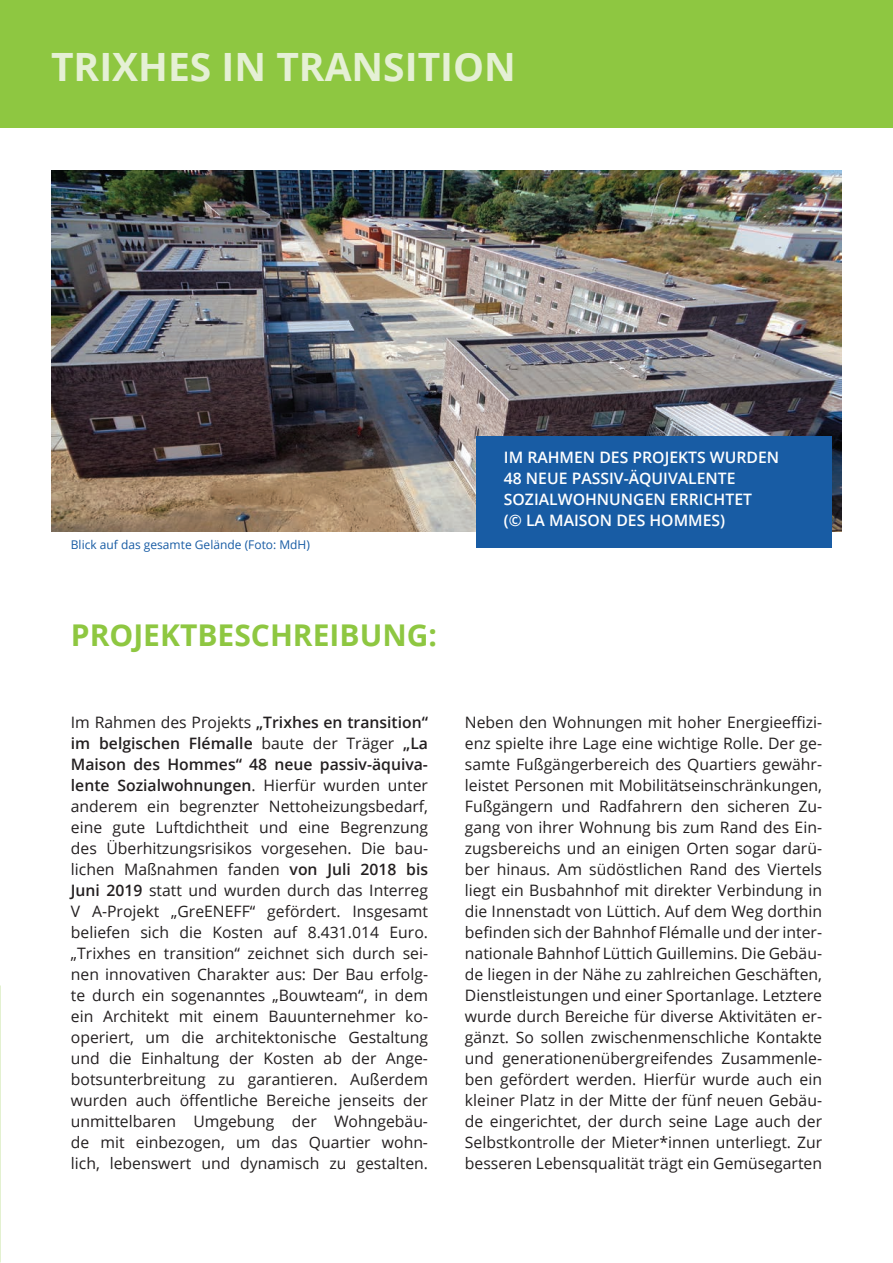
<style>
.page{position:relative;width:893px;height:1263px;background:#fff}
.page>*{position:absolute;margin:0;border:0;box-sizing:border-box;transform-origin:0 0}
.t1{font:700 39px "Open Sans";color:#e5f0d5}
.t2{font:700 30px "Open Sans";color:#8ec741}
.t3{font:15.75px/21px "Open Sans";color:#231f20;text-align:justify}
.t4{font:600 15.75px/21px "Open Sans";color:#fff}
.t5{font:12px "Open Sans";color:#185ca4}
.s1{font-weight:600}
</style>
<div class="page">
<div style="left:0;top:0;width:893px;height:128px;background:#8ec741"></div>
<img style="left:51px;top:171px;width:791px;height:360px">
<div style="left:476px;top:436px;width:355px;height:112px;background:#185ca4"></div>
<h1 class="t1" style="left:51px;top:39px;width:466px">TRIXHES IN TRANSITION</h1>
<p class="t5" style="left:71px;top:536px;width:241px">Blick auf das gesamte Gelände (Foto: MdH)</p>
<h2 class="t2" style="left:71px;top:614px;width:368px">PROJEKTBESCHREIBUNG:</h2>
<p class="t4" style="left:504px;top:446px;width:277px">IM RAHMEN DES PROJEKTS WURDEN<br>48 NEUE PASSIV-ÄQUIVALENTE<br>SOZIALWOHNUNGEN ERRICHTET<br>(© LA MAISON DES HOMMES)</p>
<p class="t3" style="left:71px;top:712px;width:359px">Im Rahmen des Projekts <span class="s1">„Trixhes en transition“ im belgischen Flémalle</span> baute der Träger <span class="s1">„La Maison des Hommes“ 48 neue passiv-äquiva&shy;lente Sozialwohnungen</span>. Hierfür wurden unter anderem ein begrenzter Nettoheizungsbedarf, eine gute Luftdichtheit und eine Begrenzung des Überhitzungsrisikos vorgesehen. Die bau&shy;lichen Maßnahmen fanden <span class="s1">von Juli 2018 bis Juni 2019</span> statt und wurden durch das Interreg V A-Projekt „GreENEFF“ gefördert. Insgesamt beliefen sich die Kosten auf 8.431.014 Euro. „Trixhes en transition“ zeichnet sich durch sei&shy;nen innovativen Charakter aus: Der Bau erfolg&shy;te durch ein sogenanntes „Bouwteam“, in dem ein Architekt mit einem Bauunternehmer ko&shy;operiert, um die architektonische Gestaltung und die Einhaltung der Kosten ab der Ange&shy;botsunterbreitung zu garantieren. Außerdem wurden auch öffentliche Bereiche jenseits der unmittelbaren Umgebung der Wohngebäu&shy;de mit einbezogen, um das Quartier wohn&shy;lich, lebenswert und dynamisch zu gestalten.</p>
<p class="t3" style="left:465px;top:711px;width:359px">Neben den Wohnungen mit hoher Energieeffizi&shy;enz spielte ihre Lage eine wichtige Rolle. Der ge&shy;samte Fußgängerbereich des Quartiers gewähr&shy;leistet Personen mit Mobilitätseinschränkungen, Fußgängern und Radfahrern den sicheren Zu&shy;gang von ihrer Wohnung bis zum Rand des Ein&shy;zugsbereichs und an einigen Orten sogar darü&shy;ber hinaus. Am südöstlichen Rand des Viertels liegt ein Busbahnhof mit direkter Verbindung in die Innenstadt von Lüttich. Auf dem Weg dorthin befinden sich der Bahnhof Flémalle und der inter&shy;nationale Bahnhof Lüttich Guillemins. Die Gebäu&shy;de liegen in der Nähe zu zahlreichen Geschäften, Dienstleistungen und einer Sportanlage. Letztere wurde durch Bereiche für diverse Aktivitäten er&shy;gänzt. So sollen zwischenmenschliche Kontakte und generationenübergreifendes Zusammenle&shy;ben gefördert werden. Hierfür wurde auch ein kleiner Platz in der Mitte der fünf neuen Gebäu&shy;de eingerichtet, der durch seine Lage auch der Selbstkontrolle der Mieter*innen unterliegt. Zur besseren Lebensqualität trägt ein Gemüsegarten</p>
</div>
